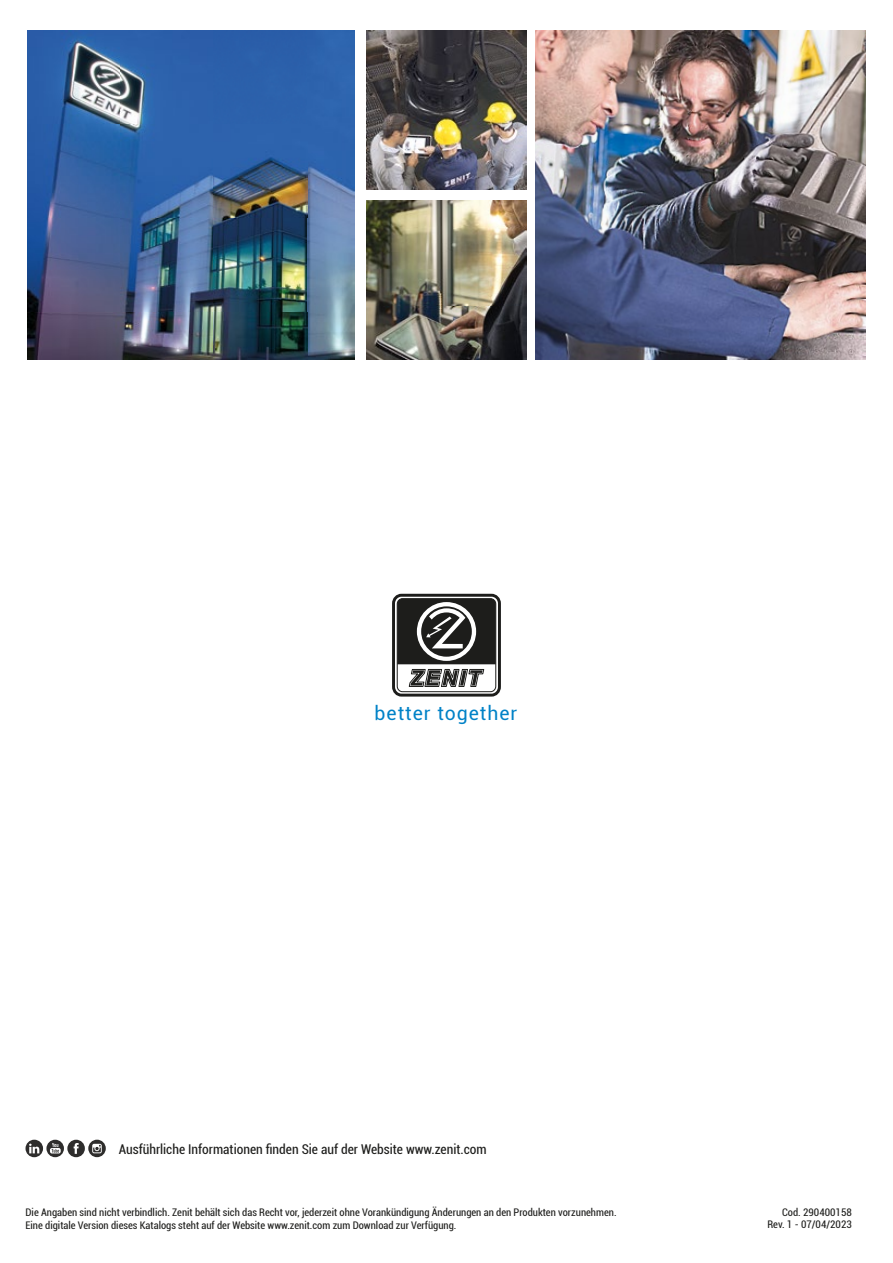
<style>
.page{position:relative;width:893px;height:1263px;background:#fff}
.page>*{position:absolute;margin:0;border:0;box-sizing:border-box;transform-origin:0 0}
.t1{font:19.35px "Roboto";letter-spacing:.05em;color:#0082c7}
.t2{font:condensed 13.5px "Roboto";color:#1d1d1b}
.t3{font:condensed 10.5px/12.6px "Roboto";color:#1d1d1b;text-align:right}
</style>
<div class="page">
<svg style="left:394px;top:595px;width:105px;height:100px"></svg>
<div style="left:392px;top:594px;width:109px;height:102px;border:3px solid #1d1d1b;border-radius:8px"></div>
<div style="left:397px;top:598px;width:99px;height:94px;border:1px solid #1d1d1b;border-radius:5px"></div>
<svg style="left:397px;top:599px;width:99px;height:88px"></svg>
<img style="left:27px;top:30px;width:327px;height:330px">
<img style="left:536px;top:30px;width:329px;height:330px">
<img style="left:367px;top:30px;width:159px;height:159px">
<img style="left:367px;top:201px;width:159px;height:159px">
<svg style="left:26px;top:1140px;width:80px;height:17px"></svg>
<h1 class="t1" style="left:375px;top:700px;width:144px">better together</h1>
<p class="t2" style="left:119px;top:1140px;width:369px">Ausführliche Informationen finden Sie auf der Website www.zenit.com</p>
<p class="t3" style="left:26px;top:1206px;width:593px;text-align:left">Die Angaben sind nicht verbindlich. Zenit behält sich das Recht vor, jederzeit ohne Vorankündigung Änderungen an den Produkten vorzunehmen.<br>Eine digitale Version dieses Katalogs steht auf der Website www.zenit.com zum Download zur Verfügung.</p>
<p class="t3" style="left:767px;top:1205px;width:86px">Cod. 290400158<br>Rev. 1 - 07/04/2023</p>
</div>
